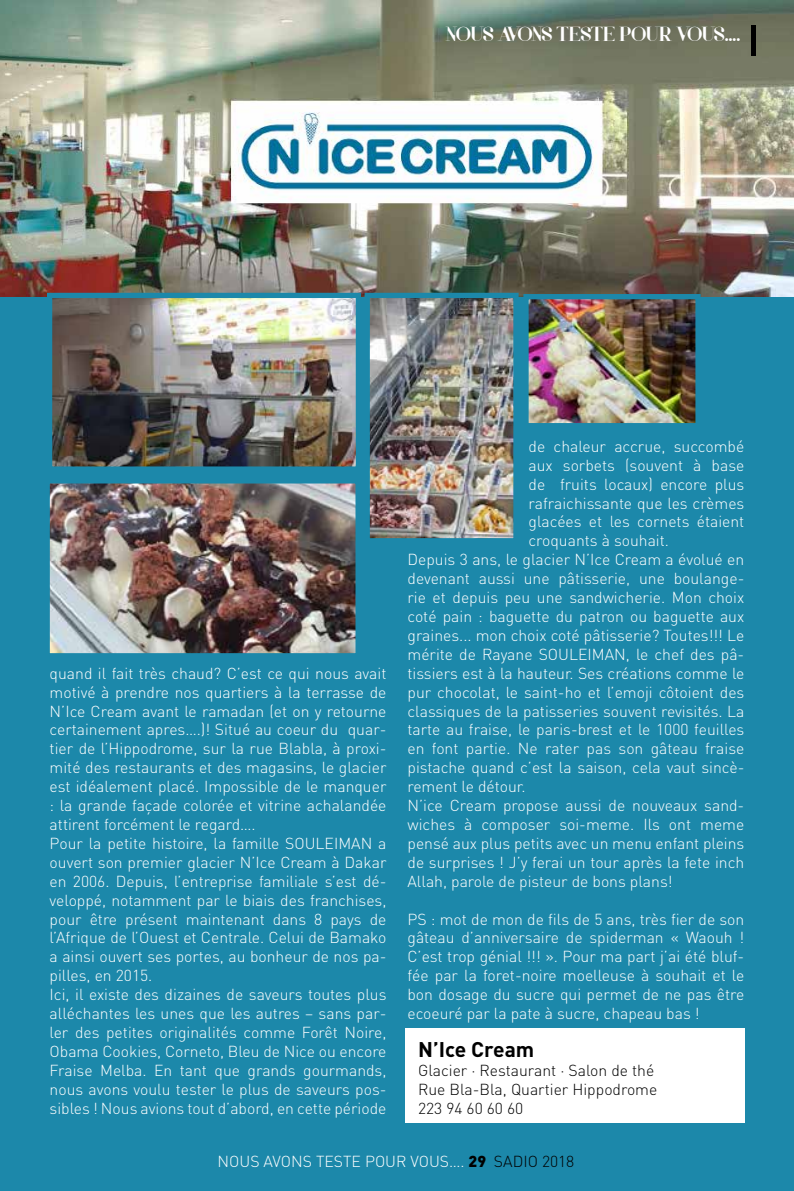
<style>
.page{position:relative;width:794px;height:1191px;background:#fff}
.page>*{position:absolute;margin:0;border:0;box-sizing:border-box;transform-origin:0 0}
.t1{font:21px "Voor";letter-spacing:-.03em;color:#fff}
.t2{font:700 21px "DIN";color:#000}
.t3{font:300 15.75px/18.9px "DIN";color:#fff}
.t4{font:300 15.75px/18.9px "DIN";color:#000}
.s1{font-weight:900;color:#000}
.s2{color:#000}
</style>
<div class="page">
<div style="left:0;top:293px;width:794px;height:898px;background:#1c88aa"></div>
<div style="left:405px;top:1027px;width:339px;height:95px;background:#fff"></div>
<img style="left:0;top:0;width:794px;height:297px">
<div style="left:751px;top:25px;width:5px;height:30px;background:#000"></div>
<img style="left:53px;top:299px;width:302px;height:167px">
<div style="left:47px;top:293px;width:314px;height:179px;border:5px solid #1c88aa"></div>
<img style="left:370px;top:299px;width:142px;height:238px">
<div style="left:364px;top:293px;width:154px;height:250px;border:5px solid #1c88aa"></div>
<img style="left:529px;top:300px;width:165px;height:122px">
<div style="left:523px;top:294px;width:177px;height:134px;border:5px solid #1c88aa"></div>
<img style="left:51px;top:484px;width:304px;height:168px">
<div style="left:45px;top:478px;width:316px;height:180px;border:5px solid #1c88aa"></div>
<h1 class="t1" style="left:446px;top:21px;width:296px">NOUS AVONS TESTE POUR VOUS….</h1>
<p class="t3" style="left:50px;top:663px;width:338px">quand il fait très chaud? C’est ce qui nous avait motivé à prendre nos quartiers à la terrasse de N’I ce Cream avant le ramadan (et on y retourne certainement apres….)! Situé au coeur du quar&shy;tier de l’Hippodrome, sur la rue Blabla, à proxi&shy;mité des restaurants et des magasins, le glacier est idéalement placé. I mpossible de le manquer : la grande façade colorée et vitrine achalandée attirent forcément le regard….<br>Pour la petite histoire, la famille SOU</p>
<p class="t3" style="left:50px;top:833px;width:338px;text-indent:266px">LEI MAN a ouvert son premier glacier N’Ice Cream à Dakar en 2006. Depuis, l’entreprise familiale s’est dé&shy;veloppé, notamment par le biais des franchises, pour être présent maintenant dans 8 pays de l’Afrique de l’Ouest et Centrale. Celui de Bamako a ainsi ouvert ses portes, au bonheur de nos pa&shy;pilles, en 2015.<br>I ci, il existe des dizaines de saveurs toutes plus alléchantes les unes que les autres – sans par&shy;ler des petites originalités comme Forêt Noire, Obama Cookies, Corneto, Bleu de Nice ou encore Fraise Melba. En tant que grands gourmands, nous avons voulu tester le plus de saveurs pos&shy;sibles ! Nous avions tout d’abord, en cette période</p>
<p class="t3" style="left:528px;top:436px;width:217px">de chaleur accrue, succombé</p>
<p class="t3" style="left:528px;top:455px;width:217px">aux sorbets (souvent à base</p>
<p class="t3" style="left:528px;top:474px;width:217px">de fruits locaux) encore plus</p>
<p class="t3" style="left:528px;top:493px;width:217px">rafraichissante que les crèmes</p>
<p class="t3" style="left:528px;top:512px;width:217px">glacées et les cornets étaient</p>
<p class="t3" style="left:528px;top:531px;width:142px">croquants à souhait.</p>
<p class="t3" style="left:407px;top:550px;width:338px">Depuis 3 ans, le glacier N’Ice Cream a évolué en</p>
<p class="t3" style="left:407px;top:569px;width:338px">devenant aussi une pâtisserie, une boulange-</p>
<p class="t3" style="left:407px;top:588px;width:338px">rie et depuis peu une sandwicherie. Mon choix</p>
<p class="t3" style="left:407px;top:607px;width:338px">coté pain : baguette du patron ou baguette aux</p>
<p class="t3" style="left:407px;top:625px;width:338px">graines... mon choix coté pâtisserie? Toutes!!! Le</p>
<p class="t3" style="left:407px;top:644px;width:142px">mérite de Rayane SOU</p>
<p class="t3" style="left:407px;top:644px;width:338px;text-indent:162px">LEI MAN, le chef des pâ&shy;tissiers est à la hauteur. Ses créations comme le pur chocolat, le saint-ho et l’emoji côtoient des classiques de la patisseries souvent revisités. La tarte au fraise, le paris-brest et le 1000 feuilles en font partie. Ne rater pas son gâteau fraise pistache quand c’est la saison, cela vaut sincè&shy;rement le détour.<br>N’ice Cream propose aussi de nouveaux sand&shy;wiches à composer soi-meme. I ls ont meme pensé aux plus petits avec un menu enfant pleins de surprises ! J’y ferai un tour après la fete inch Allah, parole de pisteur de bons plans!</p>
<p class="t3" style="left:407px;top:909px;width:338px;text-align:justify">PS : mot de mon de fils de 5 ans, très fier de son gâteau d’anniversaire de spiderman « Waouh !<br>C’est trop génial !!! ». Pour ma part j’ai été bluf&shy;fée par la foret-noire moelleuse à souhait et le bon dosage du sucre qui permet de ne pas être ecoeuré par la pate à sucre, chapeau bas !</p>
<h1 class="t2" style="left:418px;top:1035px;width:118px">N ’Ice Cream</h1>
<p class="t4" style="left:418px;top:1060px;width:241px">Glacier · Restaurant · Salon de thé<br>Rue Bla-Bla, Quartier Hippodrome<br>223 94 60 60 60</p>
<p class="t3" style="left:218px;top:1151px;width:358px">Nous avons teste pour vous…. <span class="s1">29</span> <span class="s2">sadio 2018</span></p>
</div>
